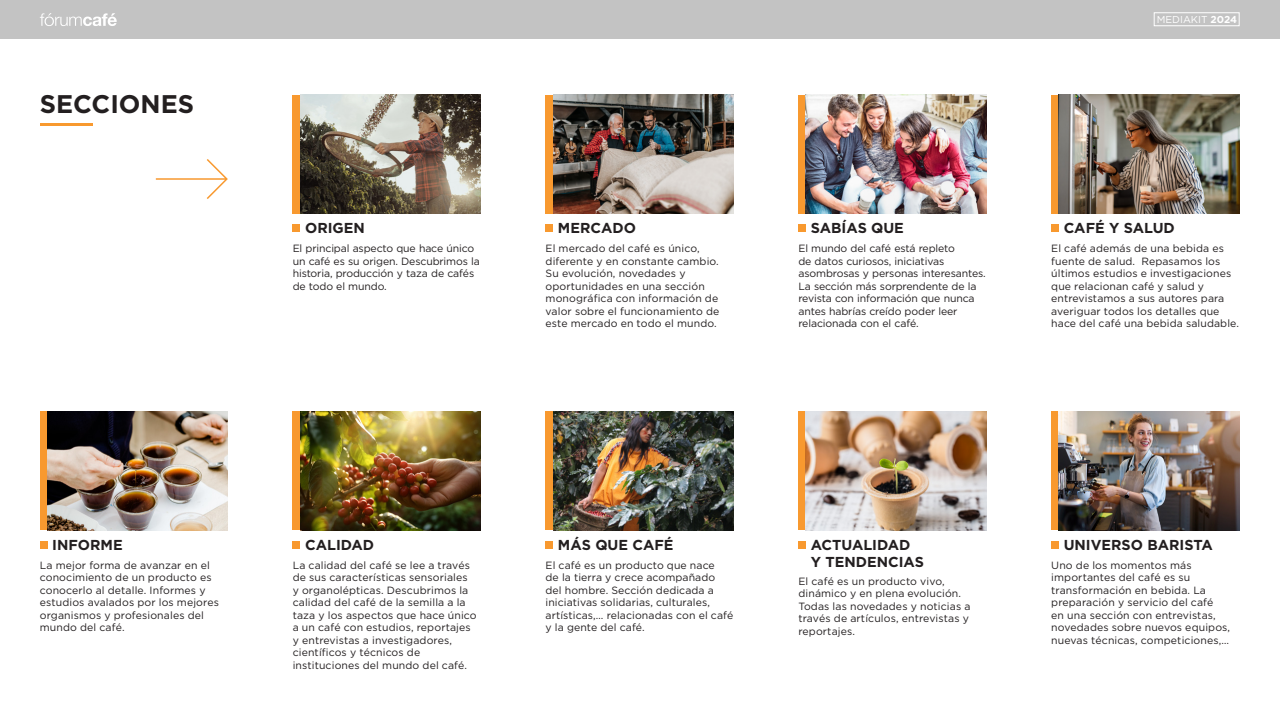
<style>
.page{position:relative;width:1280px;height:720px;background:#fff}
.page>*{position:absolute;margin:0;border:0;box-sizing:border-box;transform-origin:0 0}
.t1{font:700 25.5px "Gotham";color:#231f20}
.t2{font:700 14.4px/17.3px "Gotham";color:#231f20}
.t3{font:10.5px/12.5px "Gotham";letter-spacing:.01em;color:#231f20}
.t4{font:10.5px/12.5px "Gotham";letter-spacing:-.01em;color:#231f20}
.t5{font:10.05px "Gotham";color:#fff}
.s1{font-weight:700}
</style>
<div class="page">
<div style="left:0;top:0;width:1280px;height:38px;background:#c3c3c3"></div>
<svg style="left:40px;top:13px;width:77px;height:13px"></svg>
<div style="left:1154px;top:12px;width:85px;height:14px;border:1px solid #fff"></div>
<hr style="left:40px;top:123px;width:52px;height:3px;background:#f8992f">
<svg style="left:156px;top:159px;width:72px;height:40px"></svg>
<div style="left:293px;top:95px;width:7px;height:119px;background:#f8992f"></div>
<div style="left:293px;top:225px;width:7px;height:7px;background:#f8992f"></div>
<img style="left:300px;top:95px;width:181px;height:119px">
<div style="left:546px;top:95px;width:7px;height:119px;background:#f8992f"></div>
<div style="left:546px;top:225px;width:7px;height:7px;background:#f8992f"></div>
<img style="left:553px;top:95px;width:180px;height:119px">
<div style="left:798px;top:95px;width:8px;height:119px;background:#f8992f"></div>
<div style="left:798px;top:225px;width:8px;height:7px;background:#f8992f"></div>
<img style="left:806px;top:95px;width:180px;height:119px">
<div style="left:1051px;top:95px;width:8px;height:119px;background:#f8992f"></div>
<div style="left:1051px;top:225px;width:8px;height:7px;background:#f8992f"></div>
<img style="left:1059px;top:95px;width:180px;height:119px">
<div style="left:40px;top:411px;width:7px;height:119px;background:#f8992f"></div>
<div style="left:40px;top:541px;width:7px;height:8px;background:#f8992f"></div>
<img style="left:47px;top:411px;width:181px;height:119px">
<div style="left:293px;top:411px;width:7px;height:119px;background:#f8992f"></div>
<div style="left:293px;top:541px;width:7px;height:8px;background:#f8992f"></div>
<img style="left:300px;top:411px;width:181px;height:119px">
<div style="left:546px;top:411px;width:7px;height:119px;background:#f8992f"></div>
<div style="left:546px;top:541px;width:7px;height:8px;background:#f8992f"></div>
<img style="left:553px;top:411px;width:180px;height:119px">
<div style="left:798px;top:411px;width:8px;height:119px;background:#f8992f"></div>
<div style="left:798px;top:541px;width:8px;height:8px;background:#f8992f"></div>
<img style="left:806px;top:411px;width:180px;height:119px">
<div style="left:1051px;top:411px;width:8px;height:119px;background:#f8992f"></div>
<div style="left:1051px;top:541px;width:8px;height:8px;background:#f8992f"></div>
<img style="left:1059px;top:411px;width:180px;height:119px">
<h1 class="t1" style="left:40px;top:90px;width:156px">SECCIONES</h1>
<h2 class="t2" style="left:305px;top:219px;width:61px">ORIGEN</h2>
<p class="t4" style="left:293px;top:242px;width:189px">El principal aspecto que hace único un café es su origen. Descubrimos la historia, producción y taza de cafés de todo el mundo.</p>
<h2 class="t2" style="left:558px;top:219px;width:80px">MERCADO</h2>
<p class="t3" style="left:546px;top:242px;width:175px">El mercado del café es único, diferente y en constante cambio.<br>Su evolución, novedades y oportunidades en una sección monográfica con información de valor sobre el funcionamiento de este mercado en todo el mundo.</p>
<p class="t5" style="left:1157px;top:14px;width:82px">MEDIAKIT <span class="s1">2024</span></p>
<h2 class="t2" style="left:811px;top:219px;width:95px">SABÍAS QUE</h2>
<p class="t4" style="left:798px;top:242px;width:189px">El mundo del café está repleto<br>de datos curiosos, iniciativas asombrosas y personas interesantes.<br>La sección más sorprendente de la revista con información que nunca antes habrías creído poder leer relacionada con el café.</p>
<h2 class="t2" style="left:1064px;top:219px;width:113px">CAFÉ Y SALUD</h2>
<p class="t3" style="left:1051px;top:242px;width:189px">El café además de una bebida es fuente de salud. Repasamos los últimos estudios e investigaciones que relacionan café y salud y entrevistamos a sus autores para averiguar todos los detalles que hace del café una bebida saludable.</p>
<h2 class="t2" style="left:52px;top:536px;width:72px">INFORME</h2>
<p class="t3" style="left:40px;top:559px;width:181px">La mejor forma de avanzar en el conocimiento de un producto es conocerlo al detalle. Informes y estudios avalados por los mejores organismos y profesionales del mundo del café.</p>
<h2 class="t2" style="left:305px;top:536px;width:70px">CALIDAD</h2>
<p class="t3" style="left:293px;top:559px;width:185px">La calidad del café se lee a través de sus características sensoriales<br>y organolépticas. Descubrimos la calidad del café de la semilla a la taza y los aspectos que hace único a un café con estudios, reportajes y entrevistas a investigadores, científicos y técnicos de instituciones del mundo del café.</p>
<h2 class="t2" style="left:558px;top:536px;width:117px">MÁS QUE CAFÉ</h2>
<p class="t3" style="left:546px;top:559px;width:189px">El café es un producto que nace<br>de la tierra y crece acompañado del hombre. Sección dedicada a iniciativas solidarias, culturales, artísticas,… relacionadas con el café y la gente del café.</p>
<h2 class="t2" style="left:811px;top:536px;width:115px">ACTUALIDAD<br>Y TENDENCIAS</h2>
<p class="t3" style="left:798px;top:575px;width:174px">El café es un producto vivo, dinámico y en plena evolución.<br>Todas las novedades y noticias a través de artículos, entrevistas y reportajes.</p>
<h2 class="t2" style="left:1064px;top:536px;width:151px">UNIVERSO BARISTA</h2>
<p class="t3" style="left:1051px;top:559px;width:180px">Uno de los momentos más importantes del café es su transformación en bebida. La preparación y servicio del café<br>en una sección con entrevistas, novedades sobre nuevos equipos, nuevas técnicas, competiciones,…</p>
</div>
